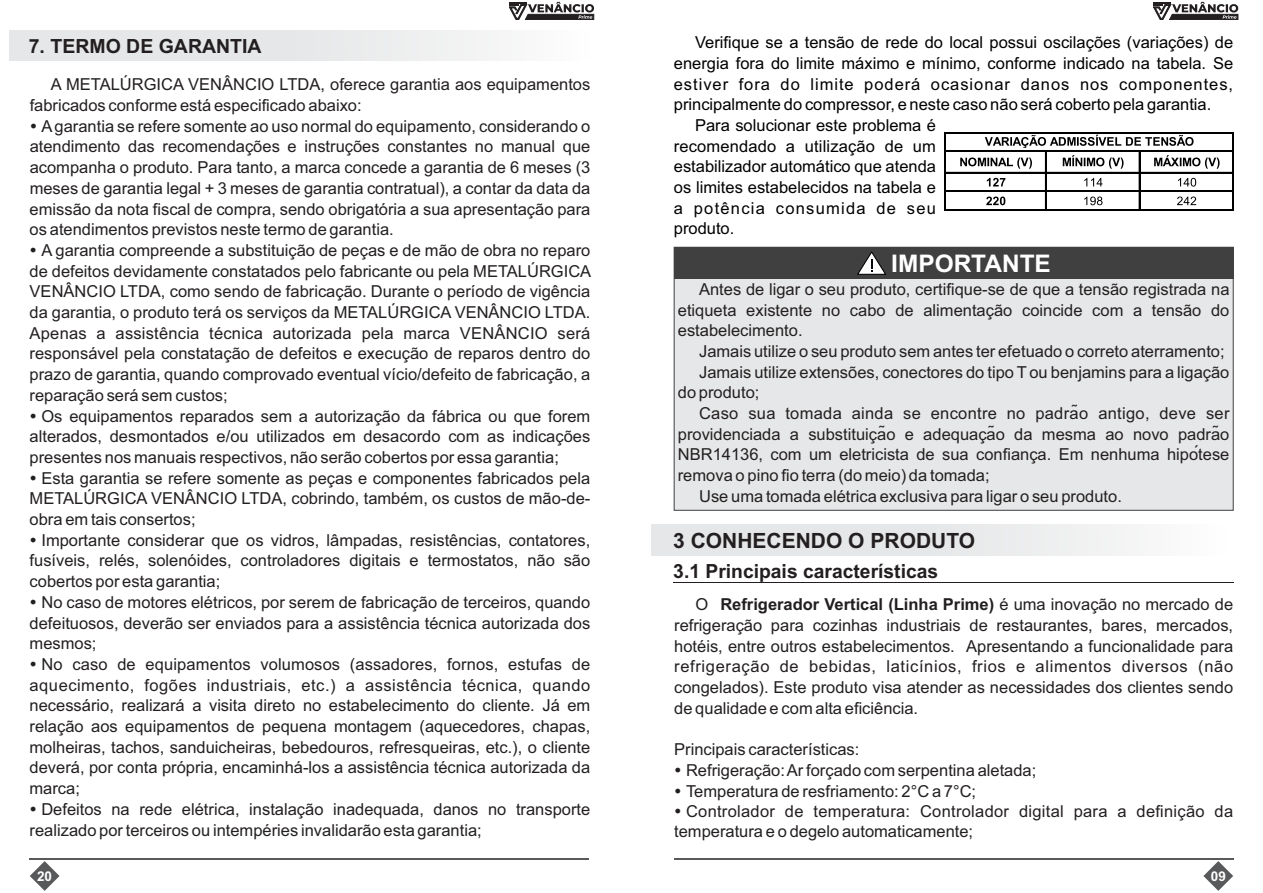
<style>
.page{position:relative;width:1263px;height:893px;background:#fff}
.page>*{position:absolute;margin:0;border:0;box-sizing:border-box;transform-origin:0 0}
.t1{font:700 24.3px "Arial";color:#fff}
.t2{font:700 21px "Arial";color:#231f20}
.t3{font:700 19.5px "Arial";color:#231f20}
.t4{font:16.5px/20.7px "Arial";color:#231f20;text-align:justify}
.t5{font:16.5px "Arial";color:#000}
.t6{font:16.5px "Arial";letter-spacing:.06em;color:#000}
.t7{font:16.5px "Arial";letter-spacing:.075em;color:#000}
.t8{font:700 13.5px "Arial";color:#fff}
.s1{font-weight:700}
</style>
<div class="page">
<svg style="left:30px;top:861px;width:30px;height:30px"></svg>
<hr style="left:30px;top:858px;width:559px;height:2px;background:#58595b">
<svg style="left:1203px;top:861px;width:30px;height:30px"></svg>
<hr style="left:674px;top:858px;width:559px;height:2px;background:#58595b">
<svg style="left:509px;top:2px;width:85px;height:18px"></svg>
<svg style="left:1153px;top:2px;width:85px;height:18px"></svg>
<hr style="left:674px;top:582px;width:560px;height:1px;background:#231f20">
<div style="left:652px;top:525px;width:574px;height:31px;background:linear-gradient(to right,#e0e2e3,#f7f7f7)"></div>
<div style="left:674px;top:279px;width:559px;height:232px;background:#e6e7e8"></div>
<div style="left:674px;top:247px;width:559px;height:32px;background:#404041"></div>
<svg style="left:857px;top:251px;width:29px;height:24px"></svg>
<svg style="left:960px;top:158px;width:72px;height:11px"></svg>
<svg style="left:1063px;top:155px;width:60px;height:14px"></svg>
<svg style="left:1154px;top:155px;width:65px;height:14px"></svg>
<svg style="left:987px;top:178px;width:18px;height:8px"></svg>
<svg style="left:1084px;top:178px;width:18px;height:8px"></svg>
<svg style="left:1178px;top:178px;width:18px;height:9px"></svg>
<svg style="left:986px;top:197px;width:19px;height:8px"></svg>
<svg style="left:1084px;top:197px;width:18px;height:8px"></svg>
<svg style="left:1177px;top:197px;width:19px;height:8px"></svg>
<svg style="left:985px;top:135px;width:208px;height:13px"></svg>
<hr style="left:944px;top:132px;width:2px;height:79px;background:#000">
<hr style="left:1232px;top:134px;width:1px;height:76px;background:#000">
<hr style="left:1233px;top:133px;width:1px;height:78px;background:#000">
<hr style="left:1045px;top:151px;width:1px;height:60px;background:#000">
<hr style="left:1139px;top:151px;width:1px;height:60px;background:#000">
<hr style="left:946px;top:132px;width:288px;height:1px;background:#000">
<hr style="left:946px;top:150px;width:288px;height:1px;background:#000">
<hr style="left:946px;top:172px;width:288px;height:1px;background:#000">
<hr style="left:946px;top:191px;width:288px;height:1px;background:#000">
<hr style="left:946px;top:209px;width:287px;height:1px;background:#000">
<hr style="left:946px;top:210px;width:288px;height:1px;background:#000">
<div style="left:9px;top:30px;width:580px;height:31px;background:linear-gradient(to right,#e0e2e3,#f7f7f7)"></div>
<p class="t3" style="left:29px;top:38px;width:234px">7. TERMO DE GARANTIA</p>
<p class="t4" style="left:30px;top:76px;width:562px;text-indent:21px">A METALÚRGICA VENÂNCIO LTDA, oferece garantia aos equipamentos fabricados conforme está especificado abaixo:</p>
<p class="t4" style="left:30px;top:117px;width:562px;text-indent:12px">Agarantia se refere somente ao uso normal do equipamento, considerando o atendimento das recomendações e instruções constantes no manual que acompanha o produto. Para tanto, a marca concede a garantia de 6 meses (3 meses de garantia legal + 3 meses de garantia contratual), a contar da data da emissão da nota fiscal de compra, sendo obrigatória a sua apresentação para os atendimentos previstos neste termo de garantia.</p>
<p class="t4" style="left:30px;top:241px;width:563px;text-indent:12px">A garantia compreende a substituição de peças e de mão de obra no reparo de defeitos devidamente constatados pelo fabricante ou pela METALÚRGICA VENÂNCIO LTDA, como sendo de fabricação. Durante o período de vigência da garantia, o produto terá os serviços da METALÚRGICA VENÂNCIO LTDA.<br>Apenas a assistência técnica autorizada pela marca VENÂNCIO será responsável pela constatação de defeitos e execução de reparos dentro do prazo de garantia, quando comprovado eventual vício/defeito de fabricação, a reparação será sem custos;</p>
<p class="t4" style="left:30px;top:407px;width:562px;text-indent:12px">Os equipamentos reparados sem a autorização da fábrica ou que forem alterados, desmontados e/ou utilizados em desacordo com as indicações presentes nos manuais respectivos, não serão cobertos por essa garantia;</p>
<p class="t4" style="left:30px;top:469px;width:562px;text-indent:12px">Esta garantia se refere somente as peças e componentes fabricados pela METALÚRGICA VENÂNCIO LTDA, cobrindo, também, os custos de mão-de&shy;obra em tais consertos;</p>
<p class="t4" style="left:30px;top:531px;width:562px;text-indent:12px">Importante considerar que os vidros, lâmpadas, resistências, contatores, fusíveis, relés, solenóides, controladores digitais e termostatos, não são cobertos por esta garantia;</p>
<p class="t4" style="left:30px;top:593px;width:562px;text-indent:12px">No caso de motores elétricos, por serem de fabricação de terceiros, quando defeituosos, deverão ser enviados para a assistência técnica autorizada dos mesmos;</p>
<p class="t4" style="left:30px;top:655px;width:562px;text-indent:12px">No caso de equipamentos volumosos (assadores, fornos, estufas de aquecimento, fogões industriais, etc.) a assistência técnica, quando necessário, realizará a visita direto no estabelecimento do cliente. Já em relação aos equipamentos de pequena montagem (aquecedores, chapas, molheiras, tachos, sanduicheiras, bebedouros, refresqueiras, etc.), o cliente deverá, por conta própria, encaminhá-los a assistência técnica autorizada da marca;</p>
<p class="t4" style="left:30px;top:800px;width:562px;text-indent:12px">Defeitos na rede elétrica, instalação inadequada, danos no transporte realizado por terceiros ou intempéries invalidarão esta garantia;</p>
<p class="t5" style="left:695px;top:36px;width:540px">Verifique se a tensão de rede do local possui oscilações (variações) de</p>
<p class="t5" style="left:674px;top:57px;width:561px">energia fora do limite máximo e mínimo, conforme indicado na tabela. Se</p>
<p class="t6" style="left:674px;top:78px;width:561px">estiver fora do limite poderá ocasionar danos nos componentes,</p>
<p class="t5" style="left:674px;top:98px;width:539px">principalmente do compressor, e neste caso não será coberto pela garantia.</p>
<p class="t5" style="left:695px;top:119px;width:242px">Para solucionar este problema é</p>
<p class="t5" style="left:674px;top:140px;width:264px">recomendado a utilização de um</p>
<p class="t5" style="left:674px;top:160px;width:264px">estabilizador automático que atenda</p>
<p class="t5" style="left:674px;top:181px;width:264px">os limites estabelecidos na tabela e</p>
<p class="t7" style="left:674px;top:202px;width:264px">a potência consumida de seu</p>
<p class="t5" style="left:674px;top:222px;width:62px">produto.</p>
<h1 class="t1" style="left:891px;top:254px;width:161px">IMPORTANTE</h1>
<p class="t4" style="left:678px;top:280px;width:553px;text-indent:21px">Antes de ligar o seu produto, certifique-se de que a tensão registrada na etiqueta existente no cabo de alimentação coincide com a tensão do estabelecimento.</p>
<p class="t4" style="left:699px;top:342px;width:527px">Jamais utilize o seu produto sem antes ter efetuado o correto aterramento;</p>
<p class="t4" style="left:699px;top:363px;width:532px">Jamais utilize extensões, conectores do tipo T ou benjamins para a ligação</p>
<p class="t4" style="left:678px;top:384px;width:83px">do produto;</p>
<p class="t4" style="left:699px;top:404px;width:532px">Caso sua tomada ainda se encontre no padrão antigo, deve ser</p>
<p class="t4" style="left:678px;top:425px;width:553px">providenciada a substituiçaõ e adequaçaõ da mesma ao novo padraõ</p>
<p class="t4" style="left:678px;top:446px;width:553px">NBR14136, com um eletricista de sua confiança. Em nenhuma hipot́ese</p>
<p class="t4" style="left:678px;top:467px;width:313px">remova o pino fio terra (do meio) da tomada;</p>
<p class="t4" style="left:699px;top:487px;width:424px">Use uma tomada elétrica exclusiva para ligar o seu produto.</p>
<p class="t2" style="left:673px;top:533px;width:303px">3 CONHECENDO O PRODUTO</p>
<p class="t3" style="left:673px;top:564px;width:266px">3.1 Principais características</p>
<p class="t4" style="left:674px;top:596px;width:560px;text-indent:21px">O <span class="s1">Refrigerador Vertical (Linha Prime)</span> é uma inovação no mercado de refrigeração para cozinhas industriais de restaurantes, bares, mercados, hotéis, entre outros estabelecimentos. Apresentando a funcionalidade para refrigeração de bebidas, laticínios, frios e alimentos diversos (não congelados). Este produto visa atender as necessidades dos clientes sendo de qualidade e com alta eficiência.</p>
<p class="t4" style="left:674px;top:740px;width:187px">Principais características:</p>
<p class="t4" style="left:686px;top:761px;width:352px">Refrigeração: Ar forçado com serpentina aletada;</p>
<p class="t4" style="left:686px;top:782px;width:292px">Temperatura de resfriamento: 2°C a 7°C;</p>
<p class="t4" style="left:686px;top:803px;width:549px">Controlador de temperatura: Controlador digital para a definição da</p>
<p class="t4" style="left:674px;top:822px;width:301px">temperatura e o degelo automaticamente;</p>
<p class="t8" style="left:37px;top:871px;width:17px">20</p>
<p class="t8" style="left:1211px;top:871px;width:17px">09</p>
</div>
